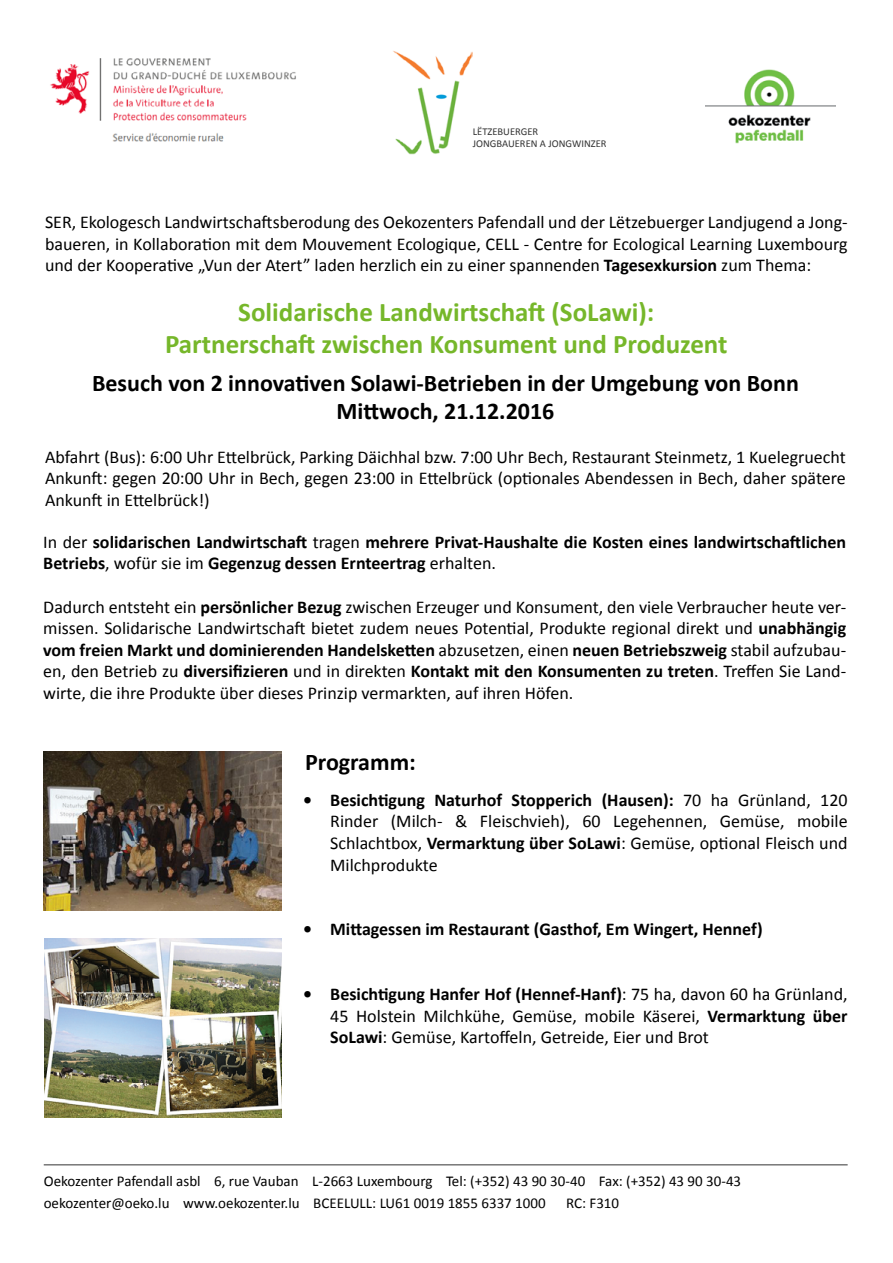
<style>
.page{position:relative;width:893px;height:1263px;background:#fff}
.page>*{position:absolute;margin:0;border:0;box-sizing:border-box;transform-origin:0 0}
.t1{font:700 27px/32.4px "Calibri";color:#76b72a;text-align:center}
.t2{font:700 24px/28.8px "Calibri";color:#000;text-align:center}
.t3{font:18px/21.6px "Calibri";color:#000;text-align:justify}
.t4{font:700 18px/21.6px "Calibri";color:#000}
.t5{font:15px/21.6px "Calibri";color:#000}
.t6{font:10.5px/12.6px "Calibri";color:#333}
.s1{font-weight:700}
.s2{font-weight:400}
</style>
<div class="page">
<img style="left:393px;top:50px;width:80px;height:104px">
<img style="left:705px;top:69px;width:131px;height:75px">
<img style="left:50px;top:58px;width:246px;height:84px">
<img style="left:43px;top:752px;width:238px;height:159px">
<img style="left:44px;top:939px;width:238px;height:178px">
<hr style="left:44px;top:1164px;width:804px;height:1px;background:#333">
<p class="t6" style="left:473px;top:125px;width:135px">LËTZEBUERGER<br>JONGBAUEREN A JONGWINZER</p>
<p class="t3" style="left:45px;top:211px;width:804px">SER, Ekologesch Landwirtschaftsberodung des Oekozenters Pafendall und der Lëtzebuerger Landjugend a Jong&shy;baueren, in Kollaboration mit dem Mouvement Ecologique, CELL - Centre for Ecological Learning Luxembourg und der Kooperative „Vun der Atert” laden herzlich ein zu einer spannenden <span class="s1">Tagesexkursion</span> zum Thema:</p>
<h1 class="t1" style="left:165px;top:296px;width:564px">Solidarische Landwirtschaft (SoLawi):<br>Partnerschaft zwischen Konsument und Produzent</h1>
<h2 class="t2" style="left:92px;top:368px;width:708px">Besuch von 2 innovativen Solawi-Betrieben in der Umgebung von Bonn<br>Mittwoch, 21.12.2016</h2>
<p class="t3" style="left:45px;top:446px;width:802px">Abfahrt (Bus): 6:00 Uhr Ettelbrück, Parking Däichhal bzw. 7:00 Uhr Bech, Restaurant Steinmetz, 1 Kuelegruecht Ankunft: gegen 20:00 Uhr in Bech, gegen 23:00 in Ettelbrück (optionales Abendessen in Bech, daher spätere Ankunft in Ettelbrück!)</p>
<p class="t4" style="left:43px;top:531px;width:804px"><span class="s2">In der</span> solidarischen Landwirtschaft <span class="s2">tragen</span> mehrere Privat-Haushalte die Kosten eines landwirtschaftlichen<br>Betriebs<span class="s2">, wofür sie im</span> Gegenzug dessen Ernteertrag <span class="s2">erhalten.</span></p>
<p class="t3" style="left:43px;top:596px;width:804px">Dadurch entsteht ein <span class="s1">persönlicher Bezug</span> zwischen Erzeuger und Konsument, den viele Verbraucher heute ver&shy;missen. Solidarische Landwirtschaft bietet zudem neues Potential, Produkte regional direkt und <span class="s1">unabhängig vom freien Markt und dominierenden Handelsketten</span> abzusetzen, einen <span class="s1">neuen Betriebszweig</span> stabil aufzubau&shy;en, den Betrieb zu <span class="s1">diversifizieren</span> und in direkten <span class="s1">Kontakt mit den Konsumenten zu treten</span>. Treffen Sie Land&shy;wirte, die ihre Produkte über dieses Prinzip vermarkten, auf ihren Höfen.</p>
<h2 class="t2" style="left:305px;top:747px;width:112px">Programm:</h2>
<p class="t3" style="left:330px;top:789px;width:519px;text-indent:-27px"><span class="s1">• Besichtigung Naturhof Stopperich (Hausen):</span> 70 ha Grünland, 120<br>Rinder (Milch- &amp; Fleischvieh), 60 Legehennen, Gemüse, mobile Schlachtbox, <span class="s1">Vermarktung über SoLawi</span>: Gemüse, optional Fleisch und Milchprodukte</p>
<p class="t4" style="left:303px;top:919px;width:461px">• Mittagessen im Restaurant (Gasthof, Em Wingert, Hennef)</p>
<p class="t3" style="left:330px;top:983px;width:519px;text-indent:-27px"><span class="s1">• Besichtigung Hanfer Hof (Hennef-Hanf)</span>: 75 ha, davon 60 ha Grünland, 45 Holstein Milchkühe, Gemüse, mobile Käserei, <span class="s1">Vermarktung über SoLawi</span>: Gemüse, Kartoffeln, Getreide, Eier und Brot</p>
<p class="t5" style="left:44px;top:1171px;width:699px">Oekozenter Pafendall asbl 6, rue Vauban L-2663 Luxembourg Tel: (+352) 43 90 30-40 Fax: (+352) 43 90 30-43 oekozenter@oeko.lu www.oekozenter.lu BCEELULL: LU61 0019 1855 6337 1000</p>
<p class="t5" style="left:566px;top:1192px;width:55px">RC: F310</p>
</div>
